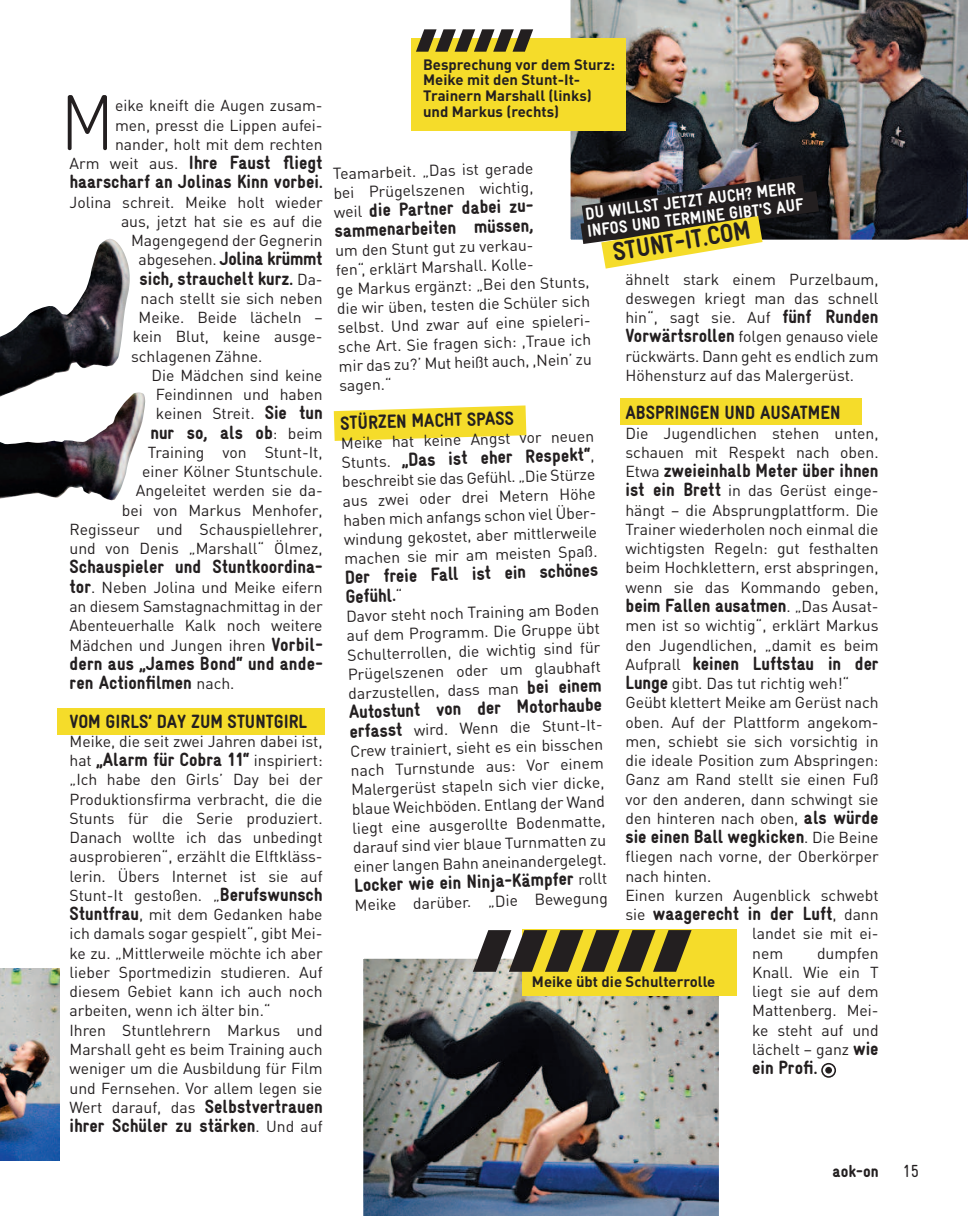
<style>
.page{position:relative;width:968px;height:1216px;background:#fff}
.page>*{position:absolute;margin:0;border:0;box-sizing:border-box;transform-origin:0 0}
.t1{font:78.4px "Gravur Condensed Light CE";color:#231f20}
.t2{font:26.25px "Gravur Condensed Black CE";color:#231f20}
.t3{font:19.25px/19.2px "Gravur Condensed Black CE";color:#231f20}
.t4{font:17.5px/17.5px "Gravur Condensed Black CE";color:#fff}
.t5{font:17.5px "Gravur Condensed Black CE";color:#231f20}
.t6{font:17.5px "Gravur Condensed Reg CE";color:#231f20}
.t7{font:15.75px/19.2px "DIN";color:#231f20}
.t8{font:700 14.88px/15.8px "DIN";color:#231f20}
.s1{font-family:"DIN";font-size:15.75px}
.s2{font-family:"Gravur Condensed Black CE";font-size:19.25px}
</style>
<div class="page">
<div style="left:620px;top:398px;width:241px;height:26px;background:#f5dc2a"></div>
<svg style="left:334px;top:405px;width:192px;height:36px;background:#f6e24e"></svg>
<div style="left:58px;top:708px;width:267px;height:26px;background:#f5dc2a"></div>
<img style="left:363px;top:958px;width:371px;height:257px">
<img style="left:0;top:968px;width:60px;height:191px">
<img style="left:554px;top:0;width:413px;height:240px">
<div style="left:522px;top:929px;width:214px;height:66px;background:#f5dc2a"></div>
<svg style="left:472px;top:930px;width:219px;height:41px"></svg>
<div style="left:411px;top:38px;width:214px;height:92px;background:#f5dc2a"></div>
<svg style="left:416px;top:29px;width:117px;height:23px"></svg>
<svg style="left:580px;top:175px;width:238px;height:93px"></svg>
<img style="left:0;top:238px;width:145px;height:263px">
<svg style="left:821px;top:1062px;width:14px;height:15px"></svg>
<div style="left:825px;top:1066px;width:6px;height:7px;background:#231f20;border-radius:50%"></div>
<h1 class="t1" style="left:59px;top:95px;width:57px">M</h1>
<p class="t7" style="left:115px;top:98px;width:209px;text-align:justify">eike kneift die Augen zusam&shy;men, presst die Lippen aufei&shy;nander, holt mit dem rechten</p>
<p class="t3" style="left:69px;top:155px;width:254px"><span class="s1">Arm weit aus.</span> Ihre Faust fliegt haarscharf an Jolinas Kinn vorbei.</p>
<p class="t7" style="left:69px;top:194px;width:255px;text-align:right">Jolina schreit. Meike holt wieder aus, jetzt hat sie es auf die<br>Magengegend der Gegnerin</p>
<p class="t3" style="left:139px;top:251px;width:185px"><span class="s1">abgesehen.</span> Jolina krümmt sich, strauchelt kurz. <span class="s1">Da-</span></p>
<p class="t7" style="left:140px;top:290px;width:183px">nach stellt sie sich neben</p>
<p class="t7" style="left:139px;top:309px;width:185px">Meike. Beide lächeln –</p>
<p class="t7" style="left:133px;top:329px;width:191px">kein Blut, keine ausge-</p>
<p class="t7" style="left:131px;top:348px;width:133px">schlagenen Zähne.</p>
<p class="t7" style="left:151px;top:367px;width:173px">Die Mädchen sind keine</p>
<p class="t7" style="left:156px;top:386px;width:168px">Feindinnen und haben</p>
<p class="t7" style="left:156px;top:406px;width:168px">keinen Streit. <span class="s2">Sie tun</span></p>
<p class="t3" style="left:150px;top:424px;width:174px">nur so, als ob<span class="s1">: beim</span></p>
<p class="t7" style="left:69px;top:444px;width:255px;text-align:right">Training von Stunt-It,<br>einer Kölner Stuntschule.<br>Angeleitet werden sie da-<br>bei von Markus Menhofer,<br>Regisseur und Schauspiellehrer, und von Denis „Marshall“ Ölmez,</p>
<p class="t3" style="left:69px;top:559px;width:254px">Schauspieler und Stuntkoordina-</p>
<p class="t7" style="left:69px;top:579px;width:255px;text-align:justify"><span class="s2">tor</span>. Neben Jolina und Meike eifern an diesem Samstagnachmittag in der Abenteuerhalle Kalk noch weitere Mädchen und Jungen ihren <span class="s2">Vorbil-</span></p>
<p class="t3" style="left:69px;top:655px;width:255px">dern aus „James Bond“ und ande&shy;ren Actionfilmen <span class="s1">nach.</span></p>
<p class="t3" style="left:69px;top:713px;width:239px">VOM GIRLS’ DAY ZUM STUNTGIRL</p>
<p class="t7" style="left:69px;top:733px;width:254px">Meike, die seit zwei Jahren dabei ist,</p>
<p class="t3" style="left:69px;top:751px;width:255px"><span class="s1">hat</span> „Alarm für Cobra 11“ <span class="s1">inspiriert:</span></p>
<p class="t7" style="left:69px;top:771px;width:255px">„Ich habe den Girls’ Day bei der Produktionsfirma verbracht, die die Stunts für die Serie produziert.<br>Danach wollte ich das unbedingt ausprobieren“, erzählt die Elftkläss&shy;lerin. Übers Internet ist sie auf Stunt-It gestoßen. „<span class="s2">Berufswunsch Stuntfrau</span>, mit dem Gedanken habe ich damals sogar gespielt“, gibt Mei&shy;ke zu. „Mittlerweile möchte ich aber lieber Sportmedizin studieren. Auf diesem Gebiet kann ich auch noch arbeiten, wenn ich älter bin.“<br>Ihren Stuntlehrern Markus und Marshall geht es beim Training auch weniger um die Ausbildung für Film und Fernsehen. Vor allem legen sie</p>
<p class="t3" style="left:69px;top:1098px;width:255px"><span class="s1">Wert darauf, das</span> Selbstvertrauen ihrer Schüler zu stärken<span class="s1">. Und auf</span></p>
<p class="t8" style="left:423px;top:58px;width:193px">Besprechung vor dem Sturz:<br>Meike mit den Stunt-It-<br>Trainern Marshall (links) und Markus (rechts)</p>
<p class="t7" style="left:332px;top:166px;width:202px;rotate:-2deg">Teamarbeit. „Das ist gerade bei Prügelszenen wichtig,</p>
<p class="t3" style="left:334px;top:204px;width:201px;rotate:-2deg"><span class="s1">weil</span> die Partner dabei zu&shy;sammenarbeiten müssen,</p>
<p class="t7" style="left:334px;top:243px;width:255px;rotate:-2deg">um den Stunt gut zu verkau-<br>fen“, erklärt Marshall. Kolle-<br>ge Markus ergänzt: „Bei den Stunts, die wir üben, testen die Schüler sich selbst. Und zwar auf eine spieleri&shy;sche Art. Sie fragen sich: ,Traue ich mir das zu?’ Mut heißt auch, ,Nein’ zu sagen.“</p>
<p class="t3" style="left:340px;top:416px;width:175px;rotate:-2deg">STÜRZEN MACHT SPASS</p>
<p class="t7" style="left:341px;top:436px;width:254px;rotate:-2deg">Meike hat keine Angst vor neuen</p>
<p class="t3" style="left:341px;top:454px;width:254px;rotate:-2deg"><span class="s1">Stunts.</span> „Das ist eher Respekt“<span class="s1">,</span></p>
<p class="t7" style="left:341px;top:474px;width:255px;rotate:-2deg">beschreibt sie das Gefühl. „Die Stürze aus zwei oder drei Metern Höhe haben mich anfangs schon viel Über&shy;windung gekostet, aber mittlerweile machen sie mir am meisten Spaß.</p>
<p class="t3" style="left:344px;top:570px;width:255px;line-height:18.7px;rotate:-2deg">Der freie Fall ist ein schönes<br>Gefühl.<span class="s1">“</span></p>
<p class="t7" style="left:345px;top:609px;width:255px;text-align:justify;rotate:-2deg">Davor steht noch Training am Boden auf dem Programm. Die Gruppe übt Schulterrollen, die wichtig sind für Prügelszenen oder um glaubhaft darzustellen, dass man <span class="s2">bei einem</span></p>
<p class="t3" style="left:348px;top:704px;width:254px;rotate:-2deg">Autostunt von der Motorhaube</p>
<p class="t7" style="left:348px;top:725px;width:255px;rotate:-2deg"><span class="s2">erfasst</span> wird. Wenn die Stunt-It-Crew trainiert, sieht es ein bisschen nach Turnstunde aus: Vor einem Malergerüst stapeln sich vier dicke, blaue Weichböden. Entlang der Wand liegt eine ausgerollte Bodenmatte, darauf sind vier blaue Turnmatten zu einer langen Bahn aneinandergelegt.</p>
<p class="t3" style="left:354px;top:877px;width:254px;rotate:-2deg">Locker wie ein Ninja-Kämpfer <span class="s1">rollt</span></p>
<p class="t7" style="left:354px;top:897px;width:254px;rotate:-2deg">Meike darüber. „Die Bewegung</p>
<p class="t4" style="left:584px;top:206px;width:219px;rotate:-7deg">DU WILLST JETZT AUCH? MEHR<br>INFOS UND TERMINE GIBT'S AUF</p>
<h2 class="t2" style="left:611px;top:242px;width:141px;rotate:-9deg">STUNT-IT.COM</h2>
<p class="t7" style="left:625px;top:271px;width:255px;text-align:justify">ähnelt stark einem Purzelbaum, deswegen kriegt man das schnell hin“, sagt sie. Auf <span class="s2">fünf Runden Vorwärtsrollen</span> folgen genauso viele rückwärts. Dann geht es endlich zum Höhensturz auf das Malergerüst.</p>
<p class="t3" style="left:625px;top:405px;width:216px">ABSPRINGEN UND AUSATMEN</p>
<p class="t7" style="left:625px;top:425px;width:254px">Die Jugendlichen stehen unten, schauen mit Respekt nach oben.</p>
<p class="t3" style="left:625px;top:463px;width:254px"><span class="s1">Etwa</span> zweieinhalb Meter über ihnen</p>
<p class="t7" style="left:625px;top:483px;width:255px;text-align:justify"><span class="s2">ist ein Brett</span> in das Gerüst einge&shy;hängt – die Absprungplattform. Die Trainer wiederholen noch einmal die wichtigsten Regeln: gut festhalten beim Hochklettern, erst abspringen, wenn sie das Kommando geben,</p>
<p class="t3" style="left:625px;top:597px;width:255px">beim Fallen ausatmen<span class="s1">. „Das Ausat-</span></p>
<p class="t7" style="left:625px;top:617px;width:255px">men ist so wichtig“, erklärt Markus den Jugendlichen, „damit es beim</p>
<p class="t3" style="left:625px;top:655px;width:254px"><span class="s1">Aufprall</span> keinen Luftstau in der</p>
<p class="t7" style="left:625px;top:675px;width:255px"><span class="s2">Lunge</span> gibt. Das tut richtig weh!“ Geübt klettert Meike am Gerüst nach oben. Auf der Plattform angekom&shy;men, schiebt sie sich vorsichtig in die ideale Position zum Abspringen:<br>Ganz am Rand stellt sie einen Fuß vor den anderen, dann schwingt sie den hinteren nach oben, <span class="s2">als würde</span></p>
<p class="t3" style="left:625px;top:828px;width:255px">sie einen Ball wegkicken<span class="s1">. Die Beine</span></p>
<p class="t7" style="left:625px;top:848px;width:254px">fliegen nach vorne, der Oberkörper nach hinten.<br>Einen kurzen Augenblick schwebt</p>
<p class="t3" style="left:625px;top:905px;width:255px"><span class="s1">sie</span> waagerecht in der Luft<span class="s1">, dann</span></p>
<p class="t7" style="left:752px;top:925px;width:128px">landet sie mit ei&shy;nem</p>
<p class="t7" style="left:752px;top:945px;width:128px;text-align:justify;text-indent:65px">dumpfen Knall. Wie ein T liegt sie auf dem Mattenberg. Mei&shy;ke steht auf und lächelt – ganz <span class="s2">wie</span></p>
<p class="t3" style="left:752px;top:1059px;width:67px">ein Profi.</p>
<p class="t8" style="left:532px;top:975px;width:185px">Meike übt die Schulterrolle</p>
<p class="t5" style="left:832px;top:1164px;width:48px">aok-on</p>
<p class="t6" style="left:902px;top:1164px;width:18px">15</p>
</div>
